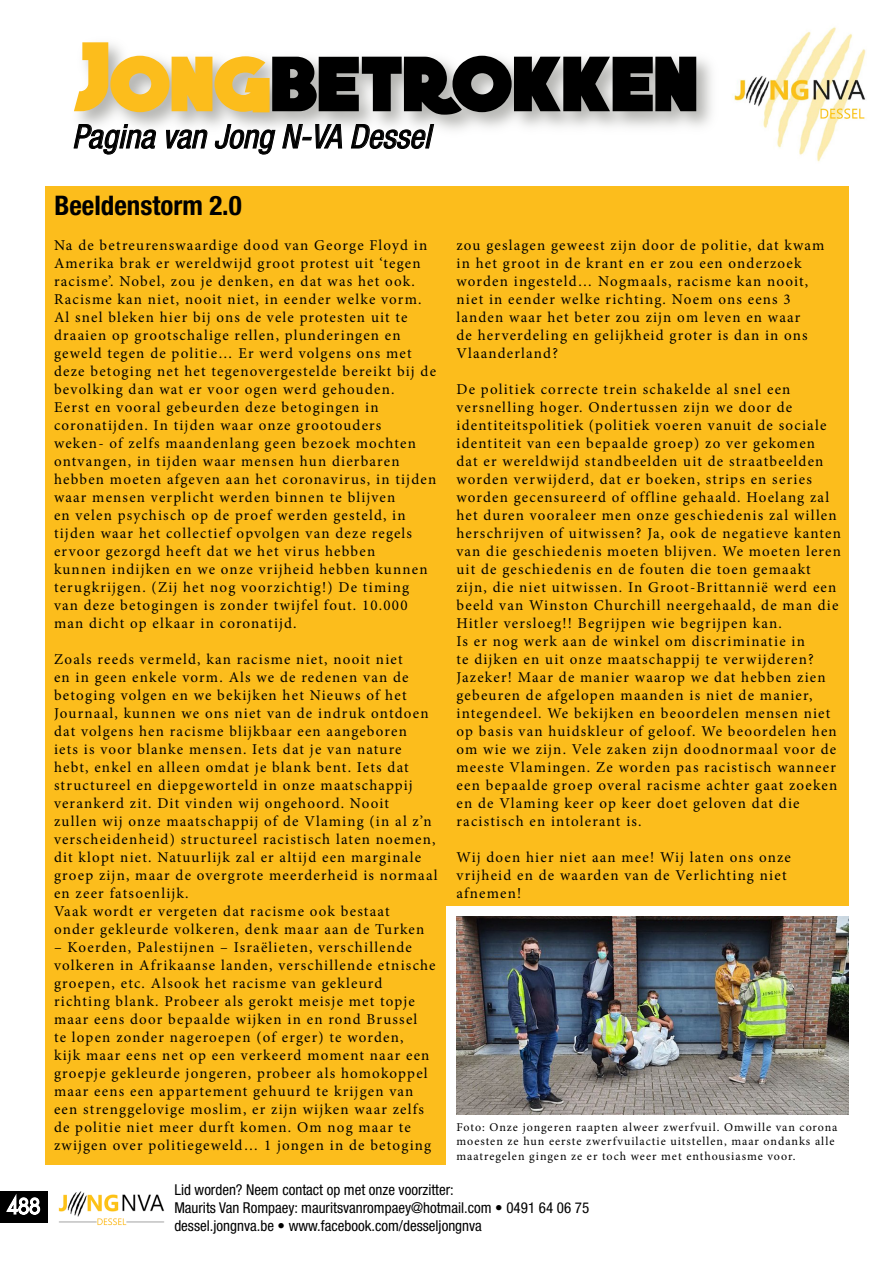
<style>
.page{position:relative;width:893px;height:1263px;background:#fff}
.page>*{position:absolute;margin:0;border:0;box-sizing:border-box;transform-origin:0 0}
.t1{font:italic condensed 33px "Helvetica Neue LT Std";color:#000}
.t2{font:700 condensed 27px "Helvetica Neue LT Std";color:#000}
.t3{font:15px/18px "Minion Pro";letter-spacing:.08em;color:#000}
.t4{font:condensed 15px/18px "Helvetica Neue LT Std";color:#000}
.t5{font:12px/14.4px "Minion Pro";letter-spacing:.08em;color:#000}
</style>
<div class="page">
<div style="left:0;top:1192px;width:48px;height:31px;background:#000"></div>
<svg style="left:4px;top:1191px;width:37px;height:24px"></svg>
<img style="left:58px;top:1191px;width:107px;height:35px">
<img style="left:696px;top:56px;width:16px;height:71px">
<img style="left:732px;top:27px;width:134px;height:135px">
<svg style="left:74px;top:42px;width:622px;height:145px"></svg>
<div style="left:45px;top:187px;width:803px;height:978px;background:#fcbd1c"></div>
<div style="left:446px;top:906px;width:438px;height:259px;background:#fff"></div>
<img style="left:456px;top:916px;width:392px;height:198px">
<h1 class="t1" style="left:72px;top:117px;width:360px">Pagina van Jong N-VA Dessel</h1>
<h2 class="t2" style="left:54px;top:189px;width:189px">Beeldenstorm 2.0</h2>
<p class="t3" style="left:54px;top:236px;width:384px">Na de betreurenswaardige dood van George Floyd in Amerika brak er wereldwijd groot protest uit ‘tegen racisme’. Nobel, zou je denken, en dat was het ook.<br>Racisme kan niet, nooit niet, in eender welke vorm.<br>Al snel bleken hier bij ons de vele protesten uit te draaien op grootschalige rellen, plunderingen en geweld tegen de politie… Er werd volgens ons met deze betoging net het tegenovergestelde bereikt bij de bevolking dan wat er voor ogen werd gehouden.<br>Eerst en vooral gebeurden deze betogingen in coronatijden. In tijden waar onze grootouders<br>weken- of zelfs maandenlang geen bezoek mochten ontvangen, in tijden waar mensen hun dierbaren hebben moeten afgeven aan het coronavirus, in tijden waar mensen verplicht werden binnen te blijven<br>en velen psychisch op de proef werden gesteld, in tijden waar het collectief opvolgen van deze regels ervoor gezorgd heeft dat we het virus hebben<br>kunnen indijken en we onze vrijheid hebben kunnen terugkrijgen. (Zij het nog voorzichtig!) De timing van deze betogingen is zonder twijfel fout. 10.000 man dicht op elkaar in coronatijd.</p>
<p class="t3" style="left:54px;top:650px;width:385px">Zoals reeds vermeld, kan racisme niet, nooit niet<br>en in geen enkele vorm. Als we de redenen van de betoging volgen en we bekijken het Nieuws of het Journaal, kunnen we ons niet van de indruk ontdoen dat volgens hen racisme blijkbaar een aangeboren<br>iets is voor blanke mensen. Iets dat je van nature hebt, enkel en alleen omdat je blank bent. Iets dat structureel en diepgeworteld in onze maatschappij verankerd zit. Dit vinden wij ongehoord. Nooit<br>zullen wij onze maatschappij of de Vlaming (in al z’n verscheidenheid) structureel racistisch laten noemen, dit klopt niet. Natuurlijk zal er altijd een marginale groep zijn, maar de overgrote meerderheid is normaal en zeer fatsoenlijk.<br>Vaak wordt er vergeten dat racisme ook bestaat<br>onder gekleurde volkeren, denk maar aan de Turken</p>
<p class="t3" style="left:54px;top:938px;width:383px">– Koerden, Palestijnen – Israëlieten, verschillende volkeren in Afrikaanse landen, verschillende etnische groepen, etc. Alsook het racisme van gekleurd richting blank. Probeer als gerokt meisje met topje maar eens door bepaalde wijken in en rond Brussel<br>te lopen zonder nageroepen (of erger) te worden,<br>kijk maar eens net op een verkeerd moment naar een groepje gekleurde jongeren, probeer als homokoppel maar eens een appartement gehuurd te krijgen van een strenggelovige moslim, er zijn wijken waar zelfs de politie niet meer durft komen. Om nog maar te zwijgen over politiegeweld… 1 jongen in de betoging</p>
<p class="t3" style="left:456px;top:236px;width:369px">zou geslagen geweest zijn door de politie, dat kwam in het groot in de krant en er zou een onderzoek worden ingesteld… Nogmaals, racisme kan nooit, niet in eender welke richting. Noem ons eens 3 landen waar het beter zou zijn om leven en waar<br>de herverdeling en gelijkheid groter is dan in ons Vlaanderland?</p>
<p class="t3" style="left:456px;top:380px;width:386px">De politiek correcte trein schakelde al snel een versnelling hoger. Ondertussen zijn we door de identiteitspolitiek (politiek voeren vanuit de sociale identiteit van een bepaalde groep) zo ver gekomen<br>dat er wereldwijd standbeelden uit de straatbeelden worden verwijderd, dat er boeken, strips en series worden gecensureerd of offline gehaald. Hoelang zal het duren vooraleer men onze geschiedenis zal willen herschrijven of uitwissen? Ja, ook de negatieve kanten van die geschiedenis moeten blijven. We moeten leren uit de geschiedenis en de fouten die toen gemaakt zijn, die niet uitwissen. In Groot-Brittannië werd een beeld van Winston Churchill neergehaald, de man die Hitler versloeg!! Begrijpen wie begrijpen kan.<br>Is er nog werk aan de winkel om discriminatie in<br>te dijken en uit onze maatschappij te verwijderen?<br>Jazeker! Maar de manier waarop we dat hebben zien gebeuren de afgelopen maanden is niet de manier, integendeel. We bekijken en beoordelen mensen niet op basis van huidskleur of geloof. We beoordelen hen om wie we zijn. Vele zaken zijn doodnormaal voor de meeste Vlamingen. Ze worden pas racistisch wanneer een bepaalde groep overal racisme achter gaat zoeken en de Vlaming keer op keer doet geloven dat die racistisch en intolerant is.</p>
<p class="t3" style="left:456px;top:848px;width:336px">Wij doen hier niet aan mee! Wij laten ons onze vrijheid en de waarden van de Verlichting niet afnemen!</p>
<p class="t5" style="left:456px;top:1120px;width:383px">Foto: Onze jongeren raapten alweer zwerfvuil. Omwille van corona moesten ze hun eerste zwerfvuilactie uitstellen, maar ondanks alle maatregelen gingen ze er toch weer met enthousiasme voor.</p>
<p class="t4" style="left:174px;top:1180px;width:416px">Lid worden? Neem contact op met onze voorzitter:<br>Maurits Van Rompaey: mauritsvanrompaey@hotmail.com • 0491 64 06 75 dessel.jongnva.be • www.facebook.com/desseljongnva</p>
</div>
